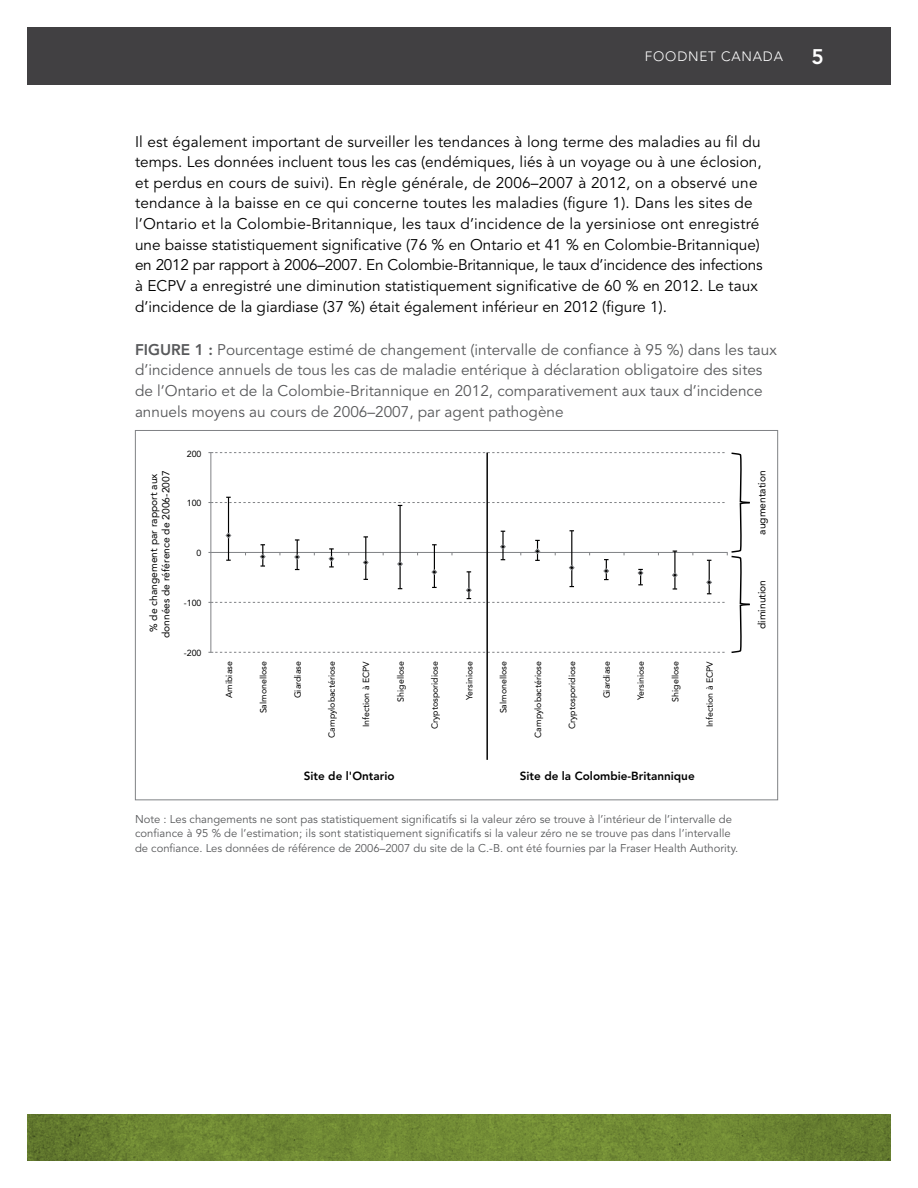
<style>
.page{position:relative;width:918px;height:1188px;background:#fff}
.page>*{position:absolute;margin:0;border:0;box-sizing:border-box;transform-origin:0 0}
.t1{font:800 21px "Avenir LT Std";color:#fff}
.t2{font:15.3px/20.5px "Avenir LT Std";letter-spacing:.005em;color:#000}
.t3{font:15.3px/20.5px "Avenir LT Std";color:#58595b}
.t4{font:300 13.5px "Avenir LT Std";letter-spacing:.06em;color:#fff}
.t5{font:800 11.7px "Avenir LT Std";color:#000}
.t6{font:11.25px/14.2px "Avenir LT Std";color:#58595b}
.t7{font:10.2px/12.3px "Avenir LT Std";color:#000;text-align:center}
.t8{font:8.85px "Avenir LT Std";color:#000}
.s1{font-weight:800}
</style>
<div class="page">
<svg style="left:27px;top:1115px;width:864px;height:46px;background:#6d8533"></svg>
<div style="left:778px;top:27px;width:113px;height:57px;background:#414042"></div>
<div style="left:27px;top:27px;width:756px;height:57px;background:#414042"></div>
<svg style="left:208px;top:452px;width:542px;height:201px"></svg>
<hr style="left:486px;top:453px;width:2px;height:307px;background:#000">
<p class="t4" style="left:645px;top:48px;width:140px">FOODNET CANADA</p>
<h1 class="t1" style="left:811px;top:44px;width:14px">5</h1>
<p class="t2" style="left:135px;top:132px;width:629px">Il est également important de surveiller les tendances à long terme des maladies au fil du temps. Les données incluent tous les cas (endémiques, liés à un voyage ou à une éclosion, et perdus en cours de suivi). En règle générale, de 2006–2007 à 2012, on a observé une tendance à la baisse en ce qui concerne toutes les maladies (figure 1). Dans les sites de l’Ontario et la Colombie-Britannique, les taux d’incidence de la yersiniose ont enregistré une baisse statistiquement significative (76 % en Ontario et 41 % en Colombie-Britannique) en 2012 par rapport à 2006–2007. En Colombie-Britannique, le taux d’incidence des infections à ECPV a enregistré une diminution statistiquement significative de 60 % en 2012. Le taux d’incidence de la giardiase (37 %) était également inférieur en 2012 (figure 1).</p>
<p class="t3" style="left:135px;top:340px;width:643px"><span class="s1">Figure 1 :</span> Pourcentage estimé de changement (intervalle de confiance à 95 %) dans les taux d’incidence annuels de tous les cas de maladie entérique à déclaration obligatoire des sites de l’Ontario et de la Colombie-Britannique en 2012, comparativement aux taux d’incidence annuels moyens au cours de 2006–2007, par agent pathogène</p>
<p class="t8" style="left:187px;top:448px;width:16px">200</p>
<p class="t7" style="left:148px;top:638px;width:169px;rotate:-90deg">% de changement par rapport aux données de référence de 2006-2007</p>
<p class="t8" style="left:187px;top:498px;width:16px">100</p>
<p class="t8" style="left:197px;top:548px;width:6px">0</p>
<p class="t8" style="left:184px;top:598px;width:19px">-100</p>
<p class="t8" style="left:184px;top:647px;width:19px">-200</p>
<p class="t8" style="left:224px;top:698px;width:38px;rotate:-90deg">Amibiase</p>
<p class="t8" style="left:361px;top:727px;width:68px;rotate:-90deg">Infection à ECPV</p>
<p class="t8" style="left:705px;top:727px;width:68px;rotate:-90deg">Infection à ECPV</p>
<p class="t8" style="left:293px;top:698px;width:39px;rotate:-90deg">Giardiase</p>
<p class="t8" style="left:601px;top:698px;width:39px;rotate:-90deg">Giardiase</p>
<p class="t8" style="left:430px;top:729px;width:70px;rotate:-90deg">Cryptosporidiose</p>
<p class="t8" style="left:567px;top:729px;width:70px;rotate:-90deg">Cryptosporidiose</p>
<p class="t8" style="left:464px;top:700px;width:40px;rotate:-90deg">Yersiniose</p>
<p class="t8" style="left:636px;top:700px;width:40px;rotate:-90deg">Yersiniose</p>
<p class="t8" style="left:258px;top:713px;width:54px;rotate:-90deg">Salmonellose</p>
<p class="t8" style="left:498px;top:713px;width:54px;rotate:-90deg">Salmonellose</p>
<p class="t8" style="left:327px;top:738px;width:78px;rotate:-90deg">Campylobactériose</p>
<p class="t8" style="left:533px;top:738px;width:78px;rotate:-90deg">Campylobactériose</p>
<p class="t8" style="left:396px;top:702px;width:42px;rotate:-90deg">Shigellose</p>
<p class="t8" style="left:670px;top:702px;width:42px;rotate:-90deg">Shigellose</p>
<p class="t5" style="left:304px;top:769px;width:92px">Site de l'Ontario</p>
<p class="t5" style="left:520px;top:769px;width:176px">Site de la Colombie-Britannique</p>
<p class="t6" style="left:135px;top:812px;width:605px">Note : Les changements ne sont pas statistiquement significatifs si la valeur zéro se trouve à l’intérieur de l’intervalle de confiance à 95 % de l’estimation; ils sont statistiquement significatifs si la valeur zéro ne se trouve pas dans l’intervalle de confiance. Les données de référence de 2006–2007 du site de la C.-B. ont été fournies par la Fraser Health Authority.</p>
<p class="t7" style="left:756px;top:535px;width:66px;rotate:-90deg">augmentation</p>
<p class="t7" style="left:756px;top:629px;width:51px;rotate:-90deg">diminution</p>
</div>
